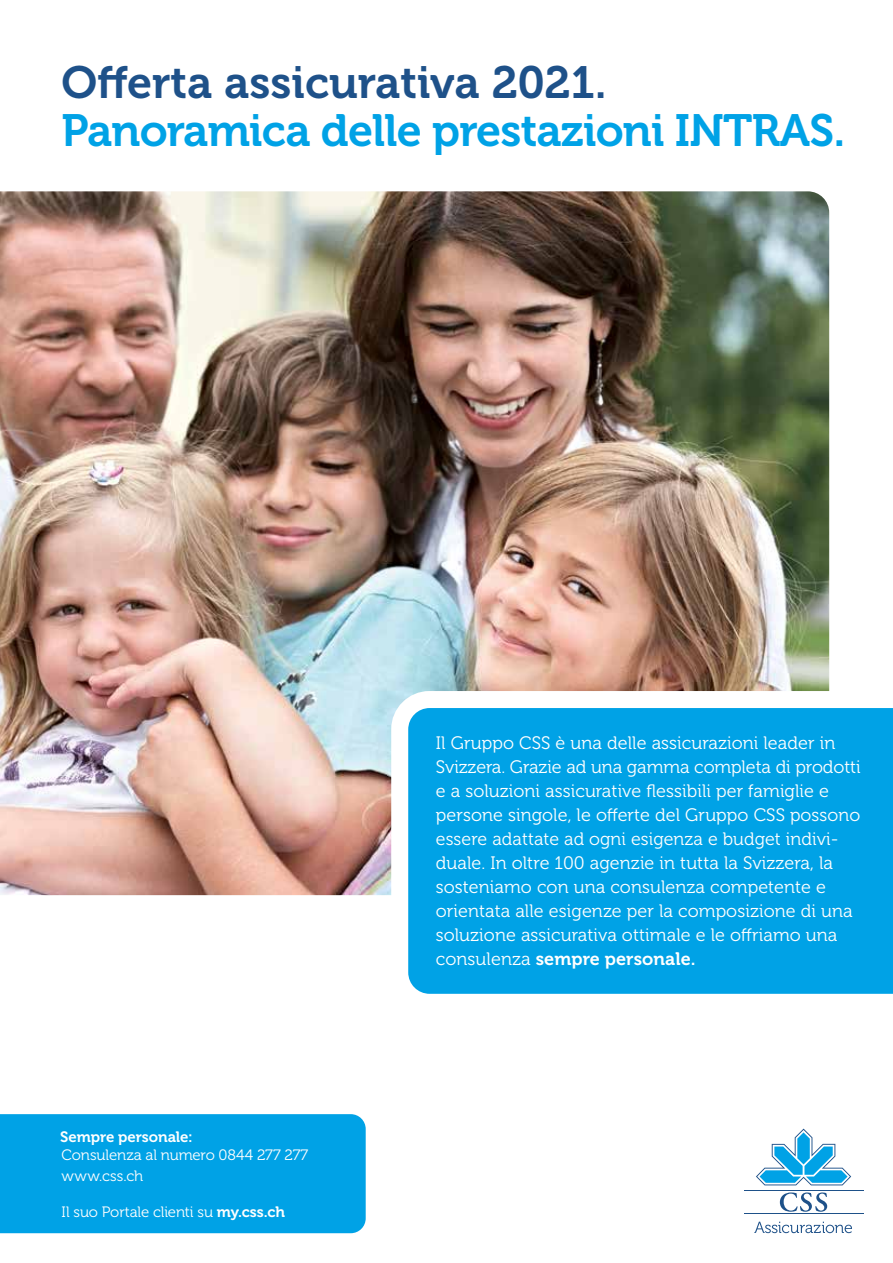
<style>
.page{position:relative;width:893px;height:1263px;background:#fff}
.page>*{position:absolute;margin:0;border:0;box-sizing:border-box;transform-origin:0 0}
.t1{font:45px "Museo 700";letter-spacing:-.02em;color:#00a2e6}
.t2{font:45px "Museo 700";color:#1e5189}
.t3{font:18px/24px "Museo 300";letter-spacing:.005em;color:#fff}
.t4{font:18px "Museo 700";letter-spacing:.005em;color:#fff}
.t5{font:15px/21px "Museo 300";letter-spacing:-.01em;color:#fff}
.t6{font:15px "Museo 700";letter-spacing:-.005em;color:#fff}
.s1{font-family:"Museo 700"}
.s2{font-family:"Museo 300"}
</style>
<div class="page">
<div style="left:0;top:1114px;width:366px;height:119px;background:#00a2e6"></div>
<img style="left:0;top:191px;width:829px;height:704px">
<svg style="left:383px;top:682px;width:510px;height:312px;background:#1fabe5"></svg>
<hr style="left:744px;top:1213px;width:119px;height:1px;background:#1e5189">
<hr style="left:744px;top:1190px;width:119px;height:1px;background:#1e5189">
<svg style="left:756px;top:1128px;width:95px;height:57px"></svg>
<svg style="left:780px;top:1192px;width:47px;height:20px"></svg>
<svg style="left:754px;top:1222px;width:98px;height:11px"></svg>
<h1 class="t2" style="left:62px;top:57px;width:546px">Offerta assicurativa 2021.</h1>
<h1 class="t1" style="left:62px;top:105px;width:785px">Panoramica delle prestazioni INTRAS.</h1>
<p class="t6" style="left:60px;top:1128px;width:134px">Sempre personale:</p>
<p class="t5" style="left:62px;top:1144px;width:248px">Consulenza al numero 0844 277 277 www.css.ch</p>
<p class="t5" style="left:62px;top:1201px;width:225px">Il suo Portale clienti su <span class="s1">my.css.ch</span></p>
<p class="t3" style="left:436px;top:731px;width:426px">Il Gruppo CSS è una delle assicurazioni leader in Svizzera. Grazie ad una gamma completa di prodotti e a soluzioni assicurative flessibili per famiglie e persone singole, le offerte del Gruppo CSS possono essere adattate ad ogni esigenza e budget indivi&shy;duale. In oltre 100 agenzie in tutta la Svizzera, la sosteniamo con una consulenza competente e orientata alle esigenze per la composizione di una soluzione assicurativa ottimale e le offriamo una</p>
<p class="t4" style="left:436px;top:949px;width:261px"><span class="s2">consulenza</span> sempre personale.</p>
</div>
